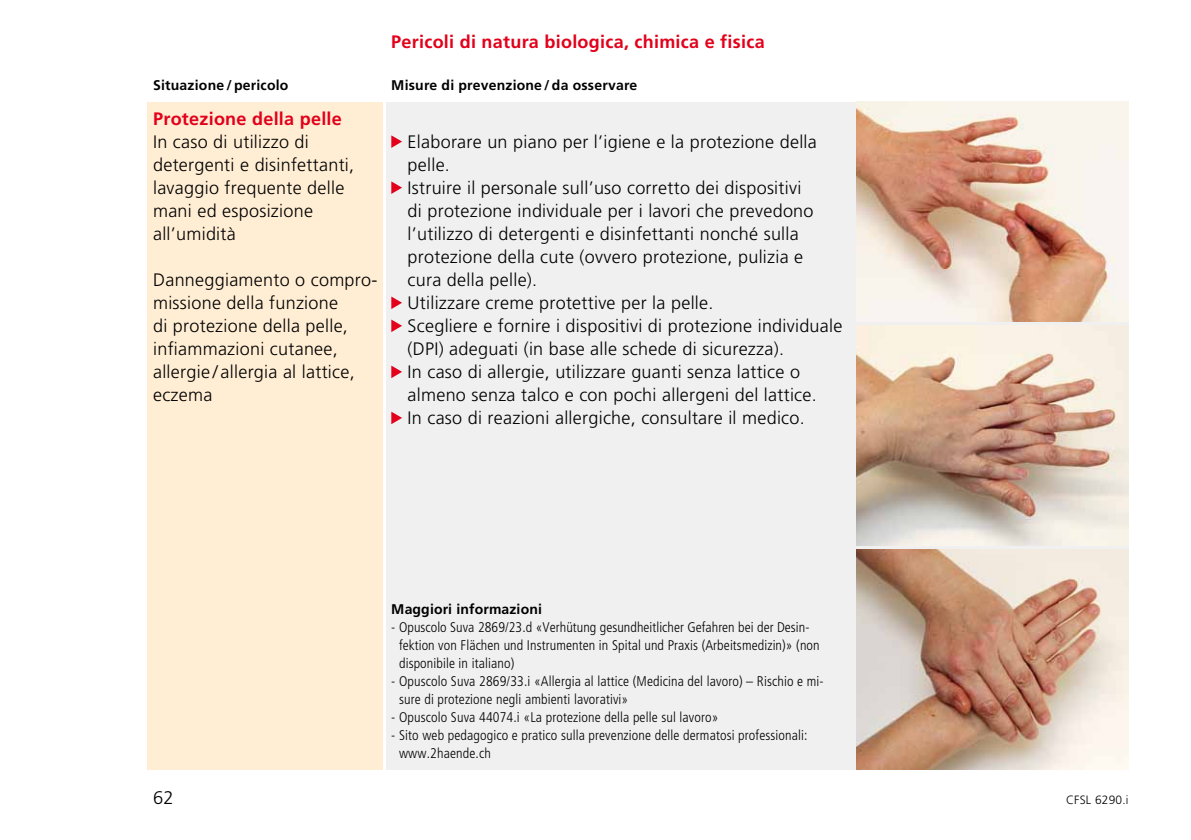
<style>
.page{position:relative;width:1191px;height:840px;background:#fff}
.page>*{position:absolute;margin:0;border:0;box-sizing:border-box;transform-origin:0 0}
.t1{font:300 18.2px "Frutiger LT Std";color:#000}
.t2{font:300 18px/23px "Frutiger LT Std";letter-spacing:.015em;color:#000}
.t3{font:700 18px "Frutiger LT Std";letter-spacing:.015em;color:#e2001a}
.t4{font:300 condensed 14px/18px "Frutiger LT Std";letter-spacing:.01em;color:#000}
.t5{font:700 14px "Frutiger LT Std";letter-spacing:.015em;color:#000}
.t6{font:300 12px "Frutiger LT Std";letter-spacing:.015em;color:#000}
</style>
<div class="page">
<div style="left:147px;top:102px;width:236px;height:667px;background:#ffeed4"></div>
<div style="left:386px;top:102px;width:742px;height:667px;background:#f0f0f1"></div>
<svg style="left:391px;top:135px;width:11px;height:13px"></svg>
<svg style="left:391px;top:181px;width:11px;height:13px"></svg>
<svg style="left:391px;top:296px;width:11px;height:13px"></svg>
<svg style="left:391px;top:319px;width:11px;height:13px"></svg>
<svg style="left:391px;top:365px;width:11px;height:13px"></svg>
<svg style="left:391px;top:411px;width:11px;height:13px"></svg>
<img style="left:856px;top:326px;width:272px;height:219px">
<img style="left:856px;top:102px;width:260px;height:219px">
<img style="left:856px;top:549px;width:272px;height:220px">
<p class="t3" style="left:391px;top:31px;width:375px">Pericoli di natura biologica, chimica e fisica</p>
<p class="t5" style="left:153px;top:77px;width:137px">Situazione / pericolo</p>
<p class="t5" style="left:391px;top:77px;width:247px">Misure di prevenzione / da osservare</p>
<p class="t3" style="left:153px;top:108px;width:190px">Protezione della pelle</p>
<p class="t2" style="left:153px;top:130px;width:203px">In caso di utilizzo di detergenti e disinfettanti, lavaggio frequente delle mani ed esposizione all’umidità</p>
<p class="t2" style="left:153px;top:268px;width:226px">Danneggiamento o compro&shy;missione della funzione<br>di protezione della pelle, infiammazioni cutanee, allergie / allergia al lattice, eczema</p>
<p class="t2" style="left:407px;top:130px;width:436px">Elaborare un piano per l’igiene e la protezione della pelle.<br>Istruire il personale sull’uso corretto dei dispositivi<br>di protezione individuale per i lavori che prevedono l’utilizzo di detergenti e disinfettanti nonché sulla protezione della cute (ovvero protezione, pulizia e<br>cura della pelle).<br>Utilizzare creme protettive per la pelle.<br>Scegliere e fornire i dispositivi di protezione individuale (DPI) adeguati (in base alle schede di sicurezza).<br>In caso di allergie, utilizzare guanti senza lattice o almeno senza talco e con pochi allergeni del lattice.<br>In caso di reazioni allergiche, consultare il medico.</p>
<p class="t5" style="left:391px;top:600px;width:152px">Maggiori informazioni</p>
<p class="t4" style="left:399px;top:618px;width:422px;text-indent:-8px">- Opuscolo Suva 2869/23.d «Verhütung gesundheitlicher Gefahren bei der Desin&shy;fektion von Flächen und Instrumenten in Spital und Praxis (Arbeitsmedizin)» (non disponibile in italiano)</p>
<p class="t4" style="left:399px;top:672px;width:426px;text-indent:-8px">- Opuscolo Suva 2869/33.i «Allergia al lattice (Medicina del lavoro) – Rischio e mi&shy;sure di protezione negli ambienti lavorativi»</p>
<p class="t4" style="left:391px;top:708px;width:329px">- Opuscolo Suva 44074.i «La protezione della pelle sul lavoro»</p>
<p class="t4" style="left:399px;top:726px;width:410px;text-indent:-8px">- Sito web pedagogico e pratico sulla prevenzione delle dermatosi professionali: www.2haende.ch</p>
<p class="t1" style="left:153px;top:787px;width:22px">62</p>
<p class="t6" style="left:1066px;top:792px;width:64px">CFSL 6290.i</p>
</div>
